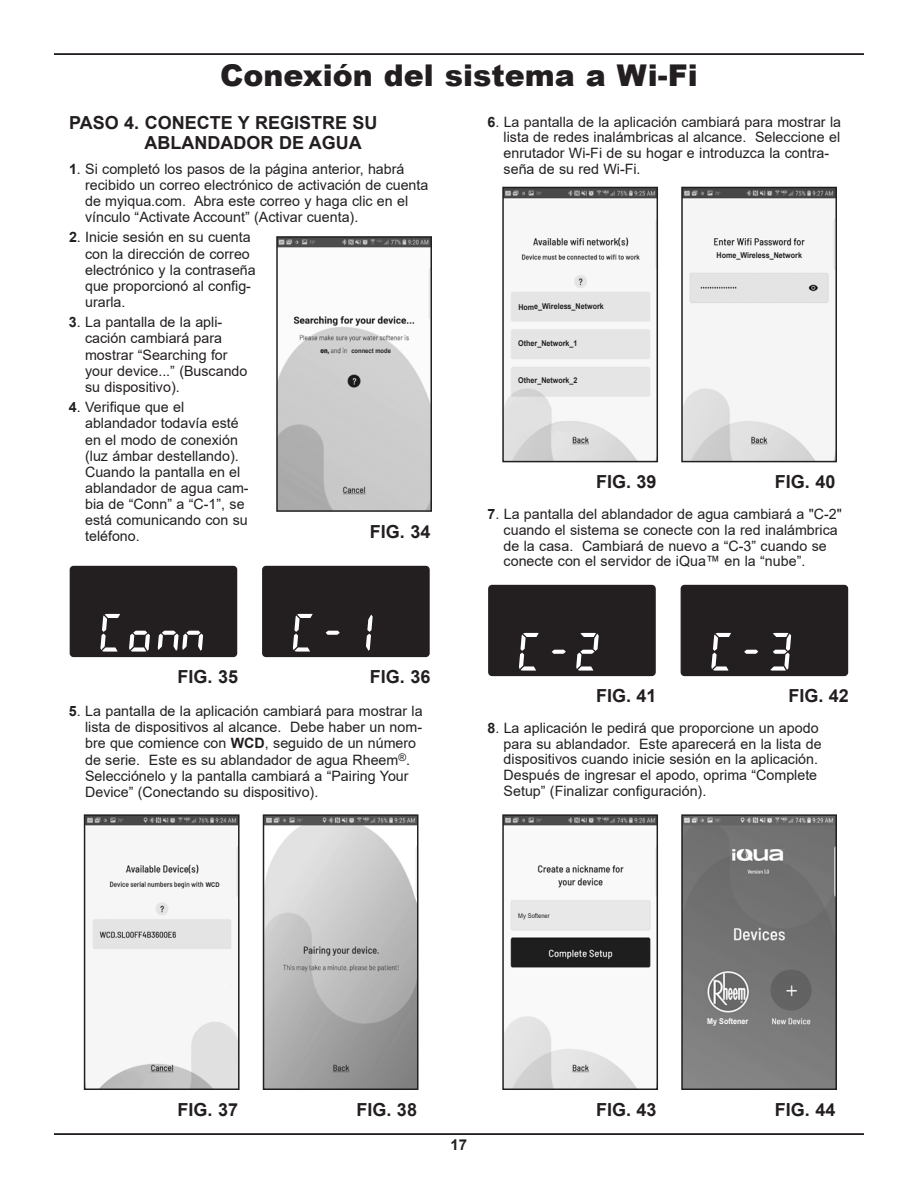
<style>
.page{position:relative;width:918px;height:1188px;background:#fff}
.page>*{position:absolute;margin:0;border:0;box-sizing:border-box;transform-origin:0 0}
.t1{font:900 30px "Arial";color:#231f20}
.t2{font:700 18px/19.5px "Arial";color:#231f20}
.t3{font:700 15px "Arial";color:#231f20}
.t4{font:14.25px/16.2px "Arial";color:#231f20}
.t5{font:700 7.95px "Arial";color:#231f20;scale:.9 1}
.t6{font:700 7.95px "Arial";color:#fff;scale:.9 1}
.t7{font:700 6.45px "Arial";color:#231f20;scale:.9 1}
.t8{font:6.45px "Arial";color:#231f20;scale:.9 1}
.s1{font-weight:700}
</style>
<div class="page">
<hr style="left:54px;top:54px;width:810px;height:1px;background:#231f20">
<hr style="left:54px;top:1134px;width:810px;height:1px;background:#231f20">
<img style="left:505px;top:817px;width:150px;height:270px">
<div style="left:502px;top:814px;width:156px;height:276px;border:2px solid #231f20"></div>
<div style="left:263px;top:566px;width:166px;height:90px;background:#231f20;border-radius:3px"></div>
<div style="left:262px;top:566px;width:168px;height:91px;border:1px solid #231f20;border-radius:3px"></div>
<svg style="left:326px;top:631px;width:14px;height:4px"></svg>
<svg style="left:293px;top:614px;width:20px;height:38px"></svg>
<svg style="left:366px;top:615px;width:7px;height:36px"></svg>
<div style="left:489px;top:585px;width:166px;height:90px;background:#231f20;border-radius:3px"></div>
<div style="left:488px;top:585px;width:168px;height:91px;border:1px solid #231f20;border-radius:3px"></div>
<svg style="left:552px;top:650px;width:14px;height:4px"></svg>
<svg style="left:519px;top:633px;width:20px;height:38px"></svg>
<svg style="left:576px;top:633px;width:23px;height:38px"></svg>
<div style="left:681px;top:585px;width:167px;height:90px;background:#231f20;border-radius:3px"></div>
<div style="left:681px;top:585px;width:167px;height:91px;border:1px solid #231f20;border-radius:3px"></div>
<svg style="left:744px;top:650px;width:14px;height:4px"></svg>
<svg style="left:711px;top:633px;width:20px;height:38px"></svg>
<svg style="left:770px;top:633px;width:21px;height:38px"></svg>
<img style="left:266px;top:817px;width:149px;height:270px">
<div style="left:263px;top:814px;width:155px;height:276px;border:2px solid #231f20"></div>
<div style="left:70px;top:566px;width:167px;height:90px;background:#231f20;border-radius:3px"></div>
<div style="left:70px;top:566px;width:167px;height:91px;border:1px solid #231f20;border-radius:3px"></div>
<svg style="left:129px;top:631px;width:21px;height:21px"></svg>
<svg style="left:100px;top:614px;width:20px;height:38px"></svg>
<svg style="left:158px;top:631px;width:45px;height:20px"></svg>
<img style="left:87px;top:817px;width:150px;height:270px">
<div style="left:84px;top:814px;width:156px;height:276px;border:2px solid #231f20"></div>
<img style="left:279px;top:239px;width:150px;height:270px">
<div style="left:276px;top:236px;width:156px;height:276px;border:2px solid #231f20"></div>
<img style="left:684px;top:190px;width:150px;height:269px">
<div style="left:681px;top:187px;width:156px;height:275px;border:2px solid #231f20"></div>
<img style="left:505px;top:190px;width:150px;height:269px">
<div style="left:502px;top:187px;width:156px;height:275px;border:2px solid #231f20"></div>
<img style="left:684px;top:817px;width:150px;height:270px">
<div style="left:681px;top:814px;width:156px;height:276px;border:2px solid #231f20"></div>
<img style="left:730px;top:846px;width:55px;height:31px">
<img style="left:704px;top:970px;width:47px;height:45px">
<h1 class="t1" style="left:220px;top:53px;width:479px">Conexión del sistema a Wi-Fi</h1>
<p class="t2" style="left:145px;top:113px;width:235px;text-indent:-76px">PASO 4. CONECTE Y REGISTRE SU<br>ABLANDADOR DE AGUA</p>
<p class="t4" style="left:85px;top:161px;width:345px;text-indent:-16px"><span class="s1">1</span>. Si completó los pasos de la página anterior, habrá recibido un correo electrónico de activación de cuenta de myiqua.com. Abra este correo y haga clic en el vínculo “Activate Account” (Activar cuenta).</p>
<p class="t4" style="left:85px;top:229px;width:172px;text-indent:-16px"><span class="s1">2</span>. Inicie sesión en su cuenta con la dirección de correo electrónico y la contraseña que proporcionó al config&shy;urarla.</p>
<p class="t4" style="left:85px;top:314px;width:164px;text-indent:-16px"><span class="s1">3</span>. La pantalla de la apli&shy;cación cambiará para mostrar “Searching for your device...” (Buscando su dispositivo).</p>
<p class="t4" style="left:85px;top:399px;width:165px;text-indent:-16px"><span class="s1">4</span>. Verifique que el ablandador todavía esté en el modo de conexión (luz ámbar destellando).<br>Cuando la pantalla en el ablandador de agua cam&shy;bia de “Conn” a “C-1”, se está comunicando con su teléfono.</p>
<p class="t4" style="left:504px;top:114px;width:339px;line-height:15.8px;text-indent:-16px"><span class="s1">6</span>. La pantalla de la aplicación cambiará para mostrar la lista de redes inalámbricas al alcance. Seleccione el enrutador Wi-Fi de su hogar e introduzca la contra - seña de su red Wi-Fi.</p>
<p class="t5" style="left:717px;top:251px;width:96px">Home_Wireless_Network</p>
<p class="t5" style="left:518px;top:302px;width:96px">Home_Wireless_Network</p>
<p class="t5" style="left:518px;top:339px;width:67px">Other_Network_1</p>
<p class="t5" style="left:518px;top:376px;width:67px">Other_Network_2</p>
<p class="t7" style="left:351px;top:347px;width:45px">connect mode</p>
<p class="t2" style="left:596px;top:472px;width:62px">FIG. 39</p>
<p class="t2" style="left:775px;top:472px;width:62px">FIG. 40</p>
<p class="t4" style="left:504px;top:506px;width:340px;line-height:15.8px;text-indent:-16px"><span class="s1">7</span>. La pantalla del ablandador de agua cambiará a "C-2" cuando el sistema se conecte con la red inalámbrica de la casa. Cambiará de nuevo a “C-3” cuando se conecte con el servidor de iQua™ en la “nube”.</p>
<p class="t2" style="left:370px;top:522px;width:62px">FIG. 34</p>
<p class="t2" style="left:178px;top:667px;width:62px">FIG. 35</p>
<p class="t2" style="left:370px;top:667px;width:62px">FIG. 36</p>
<p class="t4" style="left:85px;top:703px;width:339px;text-indent:-16px"><span class="s1">5</span>. La pantalla de la aplicación cambiará para mostrar la lista de dispositivos al alcance. Debe haber un nom&shy;bre que comience con <span class="s1">WCD</span>, seguido de un número de serie. Este es su ablandador de agua Rheem<sup>®</sup>.<br>Selecciónelo y la pantalla cambiará a “Pairing Your Device” (Conectando su dispositivo).</p>
<p class="t7" style="left:206px;top:881px;width:17px">WCD</p>
<p class="t2" style="left:596px;top:686px;width:62px">FIG. 41</p>
<p class="t2" style="left:788px;top:686px;width:62px">FIG. 42</p>
<p class="t4" style="left:504px;top:720px;width:320px;line-height:15.8px;text-indent:-16px"><span class="s1">8</span>. La aplicación le pedirá que proporcione un apodo para su ablandador. Este aparecerá en la lista de dispositivos cuando inicie sesión en la aplicación.<br>Después de ingresar el apodo, oprima “Complete Setup” (Finalizar configuración).</p>
<p class="t8" style="left:518px;top:912px;width:36px">My Softener</p>
<p class="t2" style="left:178px;top:1100px;width:62px">FIG. 37</p>
<p class="t2" style="left:356px;top:1100px;width:62px">FIG. 38</p>
<p class="t3" style="left:451px;top:1137px;width:18px">17</p>
<p class="t6" style="left:707px;top:1017px;width:47px">My Softener</p>
<p class="t2" style="left:596px;top:1100px;width:62px">FIG. 43</p>
<p class="t2" style="left:775px;top:1100px;width:62px">FIG. 44</p>
</div>
